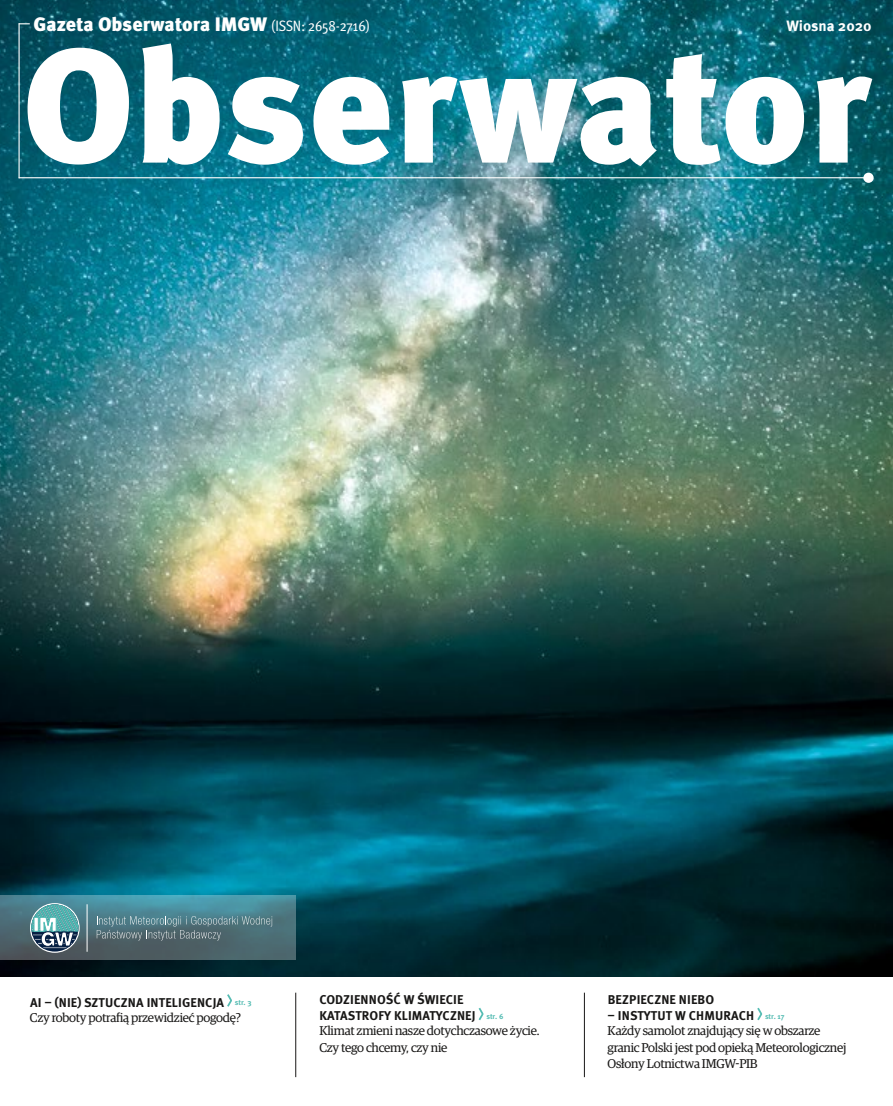
<style>
.page{position:relative;width:893px;height:1106px;background:#fff}
.page>*{position:absolute;margin:0;border:0;box-sizing:border-box;transform-origin:0 0}
.t1{font:900 162px "Meta Pro";color:#fff}
.t2{font:900 19.5px "Meta Pro";letter-spacing:-.005em;color:#fff}
.t3{font:700 15px "Meta Pro";letter-spacing:-.005em;color:#fff}
.t4{font:12.75px/16.5px "Guardian Egyp";letter-spacing:-.02em;color:#181716}
.t5{font:700 12.75px/16.5px "Meta Pro";letter-spacing:.01em;color:#181716}
.s1{font-weight:400;font-stretch:condensed;font-size:15px}
.s2{font-size:7.5px;color:#55bcb3}
</style>
<div class="page">
<img style="left:0;top:0;width:893px;height:976px">
<hr style="left:19px;top:23px;width:1px;height:155px;background:#fff">
<hr style="left:19px;top:177px;width:849px;height:1px;background:#fff">
<div style="left:863px;top:173px;width:11px;height:10px;background:#fff;border-radius:50%"></div>
<svg style="left:227px;top:994px;width:5px;height:12px"></svg>
<svg style="left:479px;top:1008px;width:4px;height:12px"></svg>
<svg style="left:757px;top:1007px;width:5px;height:13px"></svg>
<hr style="left:295px;top:992px;width:1px;height:85px;background:#181716">
<hr style="left:584px;top:992px;width:1px;height:85px;background:#181716">
<svg style="left:0;top:895px;width:296px;height:65px;background:#4c7680"></svg>
<svg style="left:30px;top:903px;width:50px;height:49px"></svg>
<hr style="left:87px;top:904px;width:1px;height:47px;background:#fff">
<svg style="left:31px;top:904px;width:47px;height:47px;background:#6c9ba3"></svg>
<svg style="left:97px;top:916px;width:176px;height:24px;background:#5e7d84"></svg>
<h2 class="t2" style="left:34px;top:12px;width:337px">Gazeta Obserwatora IMGW <span class="s1">(ISSN: 2658-2716)</span></h2>
<p class="t3" style="left:786px;top:16px;width:87px">Wiosna 2020</p>
<h1 class="t1" style="left:22px;top:4px;width:851px">Obserwator</h1>
<p class="t5" style="left:30px;top:994px;width:223px">AI – (NIE) SZTUCZNA INTELIGENCJA <span class="s2">str. 3</span></p>
<p class="t4" style="left:30px;top:1008px;width:212px">Czy roboty potrafią przewidzieć pogodę?</p>
<p class="t5" style="left:319px;top:991px;width:185px">CODZIENNOŚĆ W ŚWIECIE<br>KATASTROFY KLIMATYCZNEJ <span class="s2">str. 6</span></p>
<p class="t4" style="left:319px;top:1021px;width:222px">Klimat zmieni nasze dotychczasowe życie.<br>Czy tego chcemy, czy nie</p>
<p class="t5" style="left:608px;top:991px;width:108px">BEZPIECZNE NIEBO</p>
<p class="t5" style="left:608px;top:1008px;width:178px">– INSTYTUT W CHMURACH <span class="s2">str. 17</span></p>
<p class="t4" style="left:608px;top:1021px;width:240px">Każdy samolot znajdujący się w obszarze granic Polski jest pod opieką Meteorologicznej<br>Osłony Lotnictwa IMGW-PIB</p>
</div>
